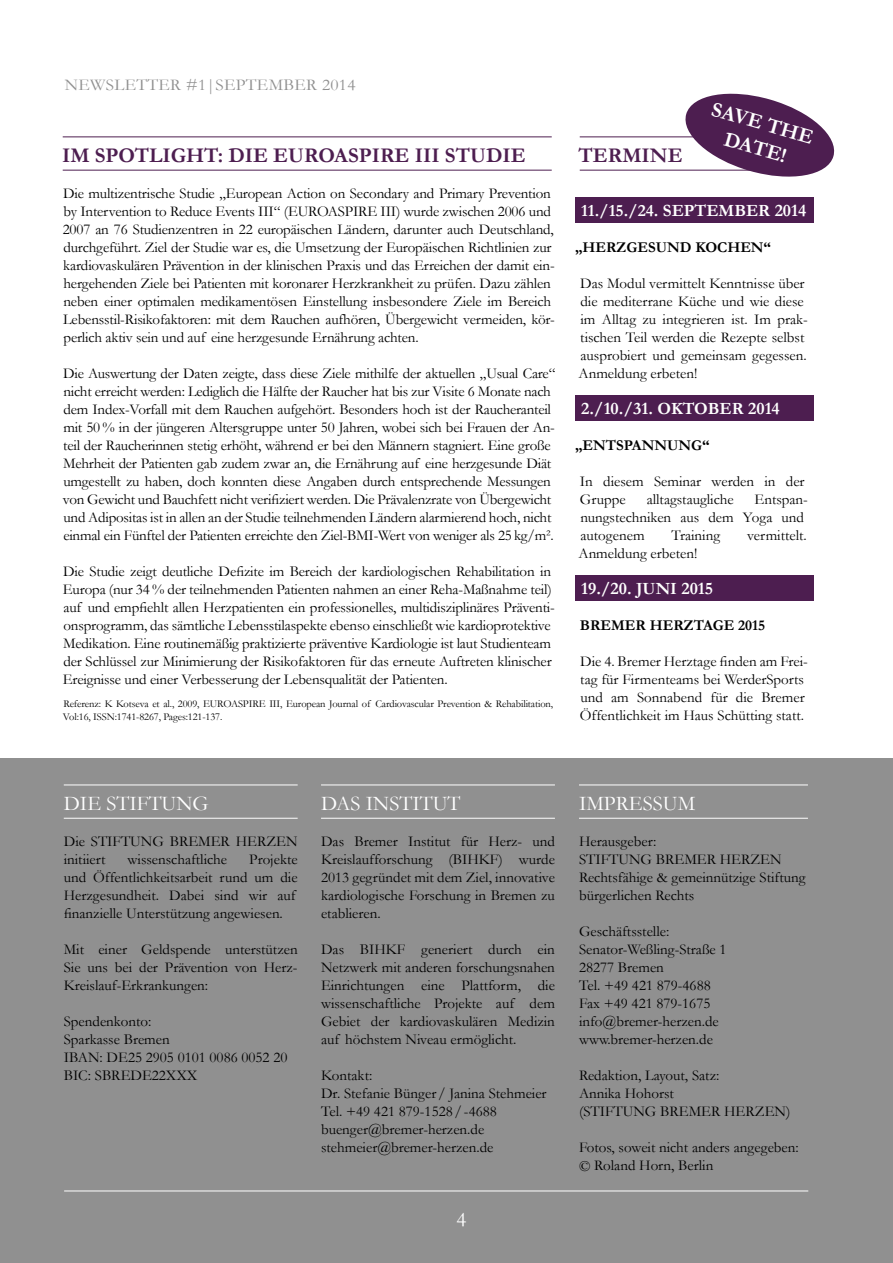
<style>
.page{position:relative;width:893px;height:1263px;background:#fff}
.page>*{position:absolute;margin:0;border:0;box-sizing:border-box;transform-origin:0 0}
.t1{font:700 21px "Garamond";color:#4d1e50}
.t2{font:21px "Garamond";color:#fff}
.t3{font:700 21px/25.2px "Garamond";color:#fff;text-align:center}
.t4{font:700 17.55px "Garamond";color:#fff}
.t5{font:700 17.25px "Garamond";color:#fff}
.t6{font:16.5px "Garamond";letter-spacing:.02em;color:#909090;scale:1.05 1}
.t7{font:15px/18px "Garamond";letter-spacing:-.01em;color:#000}
.t8{font:700 15px "Garamond";color:#000}
.t9{font:10.5px/12.6px "Garamond";letter-spacing:-.01em;color:#000}
.s1{font-size:17.55px}
.s2{font-size:17.25px}
</style>
<div class="page">
<div style="left:575px;top:576px;width:238px;height:25px;background:#4d1e50"></div>
<div style="left:575px;top:395px;width:238px;height:26px;background:#4d1e50"></div>
<div style="left:575px;top:198px;width:238px;height:25px;background:#4d1e50"></div>
<hr style="left:580px;top:170px;width:225px;height:1px;background:#4d1e50">
<hr style="left:580px;top:136px;width:225px;height:1px;background:#4d1e50">
<div style="left:0;top:758px;width:893px;height:505px;background:#909090"></div>
<hr style="left:64px;top:1190px;width:744px;height:1px;background:#fff">
<hr style="left:63px;top:170px;width:489px;height:1px;background:#4d1e50">
<hr style="left:63px;top:136px;width:489px;height:1px;background:#4d1e50">
<hr style="left:64px;top:818px;width:234px;height:1px;background:#fff">
<hr style="left:64px;top:784px;width:234px;height:1px;background:#fff">
<hr style="left:321px;top:818px;width:234px;height:1px;background:#fff">
<hr style="left:321px;top:784px;width:234px;height:1px;background:#fff">
<hr style="left:579px;top:818px;width:229px;height:1px;background:#fff">
<hr style="left:579px;top:784px;width:229px;height:1px;background:#fff">
<svg style="left:681px;top:93px;width:154px;height:84px"></svg>
<p class="t6" style="left:65px;top:74px;width:278px">NEWSLETTER #1|SEPTEMBER 2014</p>
<h1 class="t1" style="left:62px;top:141px;width:465px">IM SPOTLIGHT: DIE EUROASPIRE III STUDIE</h1>
<p class="t7" style="left:63px;top:184px;width:494px">Die multizentrische Studie „European Action on Secondary and Primary Prevention by Intervention to Reduce Events III“ (EUROASPIRE III) wurde zwischen 2006 und 2007 an 76 Studienzentren in 22 europäischen Ländern, darunter auch Deutschland, durchgeführt. Ziel der Studie war es, die Umsetzung der Europäischen Richtlinien zur kardiovaskulären Prävention in der klinischen Praxis und das Erreichen der damit ein&shy;hergehenden Ziele bei Patienten mit koronarer Herzkrankheit zu prüfen. Dazu zählen neben einer optimalen medikamentösen Einstellung insbesondere Ziele im Bereich Lebensstil-Risikofaktoren: mit dem Rauchen aufhören, Übergewicht vermeiden, kör&shy;perlich aktiv sein und auf eine herzgesunde Ernährung achten.</p>
<p class="t7" style="left:63px;top:364px;width:494px">Die Auswertung der Daten zeigte, dass diese Ziele mithilfe der aktuellen „Usual Care“ nicht erreicht werden: Lediglich die Hälfte der Raucher hat bis zur Visite 6 Monate nach dem Index-Vorfall mit dem Rauchen aufgehört. Besonders hoch ist der Raucheranteil mit 50% in der jüngeren Altersgruppe unter 50 Jahren, wobei sich bei Frauen der An&shy;teil der Raucherinnen stetig erhöht, während er bei den Männern stagniert. Eine große Mehrheit der Patienten gab zudem zwar an, die Ernährung auf eine herzgesunde Diät umgestellt zu haben, doch konnten diese Angaben durch entsprechende Messungen von Gewicht und Bauchfett nicht verifiziert werden. Die Prävalenzrate von Übergewicht und Adipositas ist in allen an der Studie teilnehmenden Ländern alarmierend hoch, nicht einmal ein Fünftel der Patienten erreichte den Ziel-BMI-Wert von weniger als 25 kg/m².</p>
<p class="t7" style="left:63px;top:562px;width:493px">Die Studie zeigt deutliche Defizite im Bereich der kardiologischen Rehabilitation in Europa (nur 34 % der teilnehmenden Patienten nahmen an einer Reha-Maßnahme teil) auf und empfiehlt allen Herzpatienten ein professionelles, multidisziplinäres Präventi&shy;onsprogramm, das sämtliche Lebensstilaspekte ebenso einschließt wie kardioprotektive Medikation. Eine routinemäßig praktizierte präventive Kardiologie ist laut Studienteam der Schlüssel zur Minimierung der Risikofaktoren für das erneute Auftreten klinischer Ereignisse und einer Verbesserung der Lebensqualität der Patienten.</p>
<p class="t9" style="left:63px;top:697px;width:492px">Referenz: K Kotseva et al., 2009, EUROASPIRE III, European Journal of Cardiovascular Prevention &amp; Rehabilitation,<br>Vol:16, ISSN:1741-8267, Pages:121-137.</p>
<h1 class="t1" style="left:578px;top:141px;width:106px">TERMINE</h1>
<h1 class="t3" style="left:715px;top:97px;width:106px;rotate:16deg">SAVE THE<br>DATE!</h1>
<p class="t5" style="left:581px;top:199px;width:227px">11./15./24<span class="s1">.</span> SEPTEMBER <span class="s1">2014</span></p>
<p class="t8" style="left:575px;top:237px;width:197px">„HERZGESUND KOCHEN“</p>
<p class="t7" style="left:578px;top:274px;width:231px">Das Modul vermittelt Kenntnisse über die mediterrane Küche und wie diese im Alltag zu integrieren ist. Im prak&shy;tischen Teil werden die Rezepte selbst ausprobiert und gemeinsam gegessen.<br>Anmeldung erbeten!</p>
<p class="t4" style="left:581px;top:397px;width:200px">2./10./31. <span class="s2">OKTOBER</span> 2014</p>
<p class="t8" style="left:575px;top:435px;width:136px">„ENTSPANNUNG“</p>
<p class="t7" style="left:580px;top:472px;width:226px">In diesem Seminar werden in der<br>Gruppe</p>
<p class="t7" style="left:647px;top:490px;width:88px">alltagstaugliche</p>
<p class="t7" style="left:580px;top:490px;width:229px;text-indent:174px">Entspan&shy;nungstechniken aus dem Yoga und autogenem</p>
<p class="t7" style="left:672px;top:526px;width:50px">Training</p>
<p class="t7" style="left:747px;top:526px;width:61px">vermittelt.</p>
<p class="t7" style="left:578px;top:544px;width:120px">Anmeldung erbeten!</p>
<p class="t4" style="left:581px;top:577px;width:133px">19./20. <span class="s2">JUNI</span> 2015</p>
<p class="t8" style="left:580px;top:615px;width:187px">BREMER HERZTAGE 2015</p>
<p class="t7" style="left:580px;top:652px;width:230px">Die 4. Bremer Herztage finden am Frei&shy;tag für Firmenteams bei WerderSports und am Sonnabend für die Bremer Öffentlichkeit im Haus Schütting statt.</p>
<h1 class="t2" style="left:64px;top:789px;width:147px">DIE STIFTUNG</h1>
<p class="t7" style="left:64px;top:832px;width:235px">Die STIFTUNG BREMER HERZEN initiiert</p>
<p class="t7" style="left:64px;top:850px;width:235px;text-indent:185px">Projekte und Öffentlichkeitsarbeit rund um die<br>Herzgesundheit. Dabei sind wir auf finanzielle Unterstützung angewiesen.</p>
<p class="t7" style="left:64px;top:940px;width:235px;text-align:justify">Mit einer Geldspende unterstützen Sie uns bei der Prävention von Herz-Kreislauf-Erkrankungen:</p>
<p class="t7" style="left:64px;top:1012px;width:225px">Spendenkonto:<br>Sparkasse Bremen<br>IBAN: DE25 2905 0101 0086 0052 20<br>BIC: SBREDE22XXX</p>
<p class="t7" style="left:128px;top:850px;width:101px">wissenschaftliche</p>
<h1 class="t2" style="left:321px;top:789px;width:141px">DAS INSTITUT</h1>
<p class="t7" style="left:321px;top:832px;width:235px;text-align:justify">Das Bremer Institut für Herz- und Kreislaufforschung (BIHKF) wurde 2013 gegründet mit dem Ziel, innovative kardiologische Forschung in Bremen zu etablieren.</p>
<p class="t7" style="left:321px;top:940px;width:235px;text-align:justify">Das BIHKF generiert durch ein Netzwerk mit anderen forschungsnahen Einrichtungen eine Plattform, die wissenschaftliche Projekte auf dem Gebiet der kardiovaskulären Medizin auf höchstem Niveau ermöglicht.</p>
<p class="t7" style="left:321px;top:1066px;width:227px">Kontakt:<br>Dr. Stefanie Bünger / Janina Stehmeier<br>Tel. +49 421 879-1528/ -4688 buenger@bremer-herzen.de stehmeier@bremer-herzen.de</p>
<h1 class="t2" style="left:456px;top:1205px;width:11px">4</h1>
<h1 class="t2" style="left:579px;top:789px;width:118px">IMPRESSUM</h1>
<p class="t7" style="left:579px;top:832px;width:228px">Herausgeber:<br>STIFTUNG BREMER HERZEN<br>Rechtsfähige &amp; gemeinnützige Stiftung bürgerlichen Rechts</p>
<p class="t7" style="left:579px;top:922px;width:149px">Geschäftsstelle:<br>Senator-Weßling-Straße 1<br>28277 Bremen<br>Tel. +49 421 879-4688<br>Fax +49 421 879-1675 info@bremer-herzen.de www.bremer-herzen.de</p>
<p class="t7" style="left:579px;top:1066px;width:213px">Redaktion, Layout, Satz:<br>Annika Hohorst<br>(STIFTUNG BREMER HERZEN)</p>
<p class="t7" style="left:579px;top:1138px;width:221px">Fotos, soweit nicht anders angegeben: © Roland Horn, Berlin</p>
</div>
